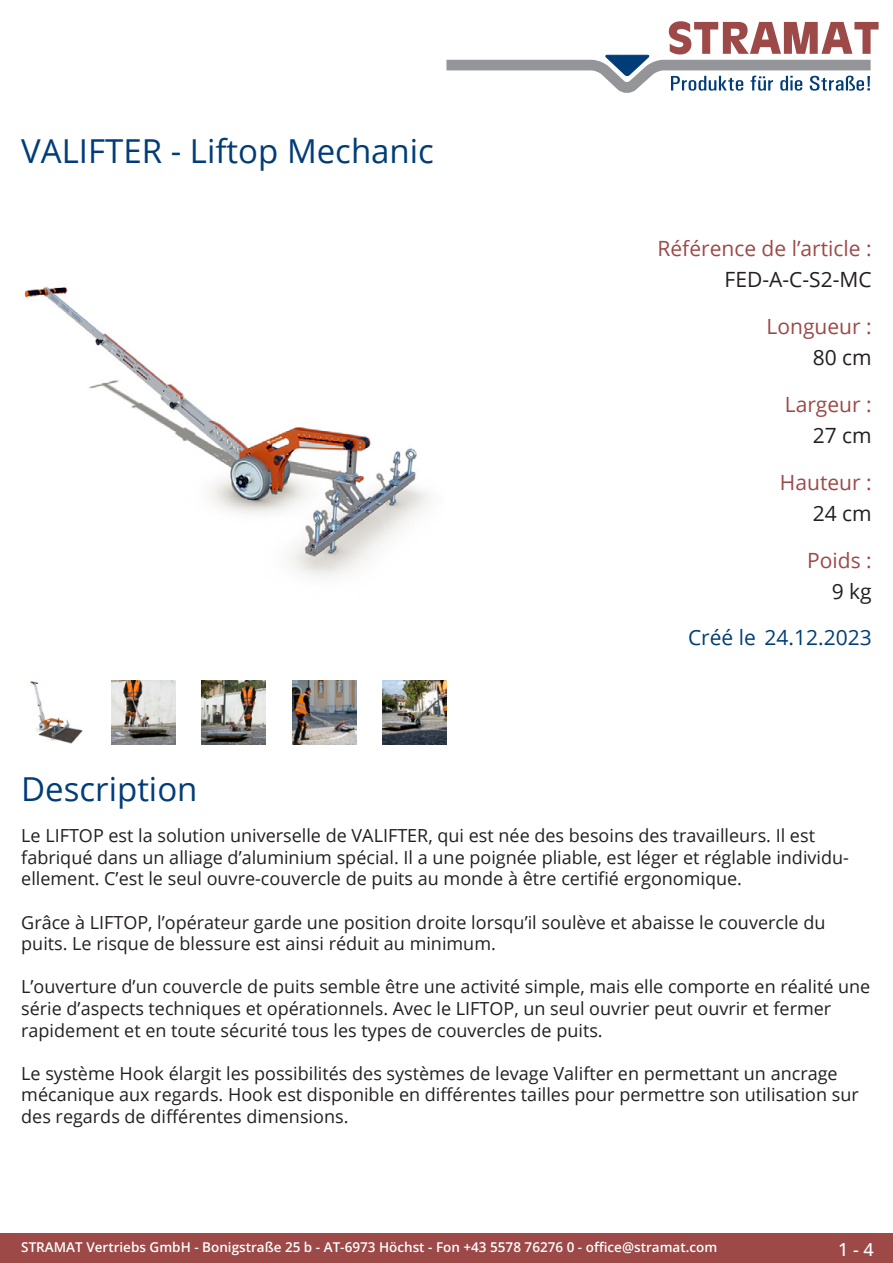
<style>
.page{position:relative;width:893px;height:1263px;background:#fff}
.page>*{position:absolute;margin:0;border:0;box-sizing:border-box;transform-origin:0 0}
.Produkttitel{font:33px "Open Sans";color:#003d78}
.TechDaten_Überschrif{font:21px "Open Sans";color:#9c4948}
.TechDaten_Inhalt{font:21px "Open Sans";color:#231f20}
.Erstellungsdatum{font:21px "Open Sans";color:#003d78}
.Beschreibung_Text{font:18px/21.6px "Open Sans";color:#231f20}
.t1{font:500 18px "Open Sans";color:#fff}
.t2{font:600 13.5px "Open Sans";color:#fff}
</style>
<div class="page">
<div style="left:0;top:1233px;width:893px;height:30px;background:#9c4948"></div>
<svg style="left:446px;top:21px;width:433px;height:72px"></svg>
<img style="left:24px;top:286px;width:406px;height:292px">
<img style="left:27px;top:681px;width:56px;height:63px">
<img style="left:112px;top:680px;width:63px;height:64px">
<img style="left:202px;top:680px;width:64px;height:64px">
<img style="left:292px;top:680px;width:64px;height:64px">
<img style="left:383px;top:680px;width:63px;height:64px">
<p class="Produkttitel" style="left:21px;top:128px;width:414px">VALIFTER - Liftop Mechanic</p>
<p class="TechDaten_Überschrif" style="left:657px;top:234px;width:216px">Référence de l’article :</p>
<p class="TechDaten_Inhalt" style="left:725px;top:265px;width:149px">FED-A-C-S2-MC</p>
<p class="TechDaten_Überschrif" style="left:766px;top:312px;width:107px">Longueur :</p>
<p class="TechDaten_Inhalt" style="left:813px;top:343px;width:61px">80 cm</p>
<p class="TechDaten_Überschrif" style="left:785px;top:390px;width:88px">Largeur :</p>
<p class="TechDaten_Inhalt" style="left:813px;top:421px;width:61px">27 cm</p>
<p class="TechDaten_Überschrif" style="left:780px;top:468px;width:93px">Hauteur :</p>
<p class="TechDaten_Inhalt" style="left:813px;top:499px;width:61px">24 cm</p>
<p class="TechDaten_Überschrif" style="left:807px;top:546px;width:66px">Poids :</p>
<p class="TechDaten_Inhalt" style="left:832px;top:577px;width:42px">9 kg</p>
<p class="Erstellungsdatum" style="left:688px;top:623px;width:185px">Créé le 24.12.2023</p>
<p class="Produkttitel" style="left:21px;top:766px;width:178px">Description</p>
<p class="Beschreibung_Text" style="left:21px;top:824px;width:828px">Le LIFTOP est la solution universelle de VALIFTER, qui est née des besoins des travailleurs. Il est fabriqué dans un alliage d’aluminium spécial. Il a une poignée pliable, est léger et réglable individu&shy;ellement. C’est le seul ouvre-couvercle de puits au monde à être certifié ergonomique.</p>
<p class="Beschreibung_Text" style="left:21px;top:911px;width:806px">Grâce à LIFTOP, l’opérateur garde une position droite lorsqu’il soulève et abaisse le couvercle du puits. Le risque de blessure est ainsi réduit au minimum.</p>
<p class="Beschreibung_Text" style="left:21px;top:975px;width:851px">L’ouverture d’un couvercle de puits semble être une activité simple, mais elle comporte en réalité une série d’aspects techniques et opérationnels. Avec le LIFTOP, un seul ouvrier peut ouvrir et fermer rapidement et en toute sécurité tous les types de couvercles de puits.</p>
<p class="Beschreibung_Text" style="left:21px;top:1062px;width:839px">Le système Hook élargit les possibilités des systèmes de levage Valifter en permettant un ancrage mécanique aux regards. Hook est disponible en différentes tailles pour permettre son utilisation sur des regards de différentes dimensions.</p>
<p class="t2" style="left:21px;top:1238px;width:698px">STRAMAT Vertriebs GmbH - Bonigstraße 25 b - AT-6973 Höchst - Fon +43 5578 76276 0 - office@stramat.com</p>
<p class="t1" style="left:838px;top:1237px;width:37px">1 - 4</p>
</div>
